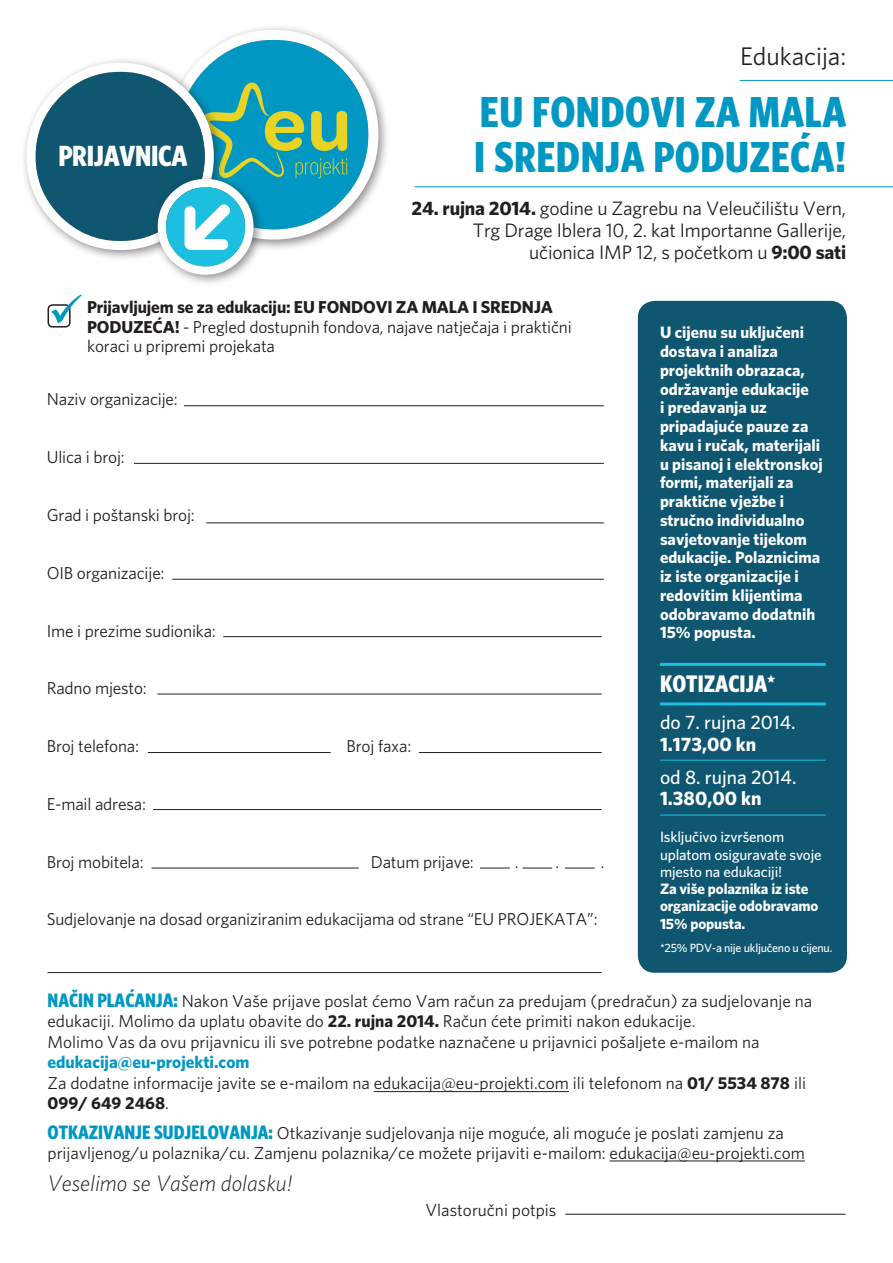
<style>
.page{position:relative;width:893px;height:1263px;background:#fff}
.page>*{position:absolute;margin:0;border:0;box-sizing:border-box;transform-origin:0 0}
.t1{font:700 43.5px/45px "Whitney Condensed";letter-spacing:.01em;color:#0098c2}
.t2{font:700 29.25px "Whitney Condensed";color:#fff}
.t3{font:25.5px "Whitney";color:#231f20}
.t4{font:700 24px "Whitney Condensed";color:#fff}
.t5{font:italic 300 22.5px "Whitney";color:#231f20}
.t6{font:19.5px/21.8px "Whitney";letter-spacing:-.01em;color:#231f20;text-align:right}
.t7{font:700 19.5px "Whitney Condensed";color:#0098c2}
.t8{font:500 19.5px "Whitney";color:#fff}
.t9{font:700 19.5px "Whitney";color:#fff}
.t10{font:17.25px/19.5px "Whitney";color:#231f20}
.t11{font:700 17.25px "Whitney";color:#231f20}
.t12{font:700 16.5px/18.8px "Whitney";color:#fff}
.t13{font:500 15px/17.2px "Whitney";letter-spacing:-.01em;color:#fff}
.t14{font:700 15px/17.2px "Whitney";letter-spacing:-.01em;color:#fff}
.t15{font:500 12px "Whitney";letter-spacing:-.02em;color:#fff}
.s1{font-weight:700}
.s2{font-family:"Whitney Condensed";font-weight:700;font-size:19.5px;color:#0098c2}
.s3{font-weight:700;color:#0098c2}
.s4{font-weight:400}
</style>
<div class="page">
<div style="left:163px;top:24px;width:228px;height:228px;background:#231f20;opacity:.5"></div>
<div style="left:638px;top:301px;width:209px;height:672px;background:#0f5671;border-radius:17px"></div>
<div style="left:21px;top:57px;width:205px;height:205px;background:#231f20;opacity:.5"></div>
<hr style="left:739px;top:80px;width:154px;height:1px;background:#0098c2">
<hr style="left:415px;top:186px;width:478px;height:1px;background:#0098c2">
<hr style="left:374px;top:1091px;width:195px;height:1px;background:#231f20">
<hr style="left:610px;top:1161px;width:195px;height:1px;background:#231f20">
<div style="left:152px;top:173px;width:114px;height:114px;background:#231f20;opacity:.5"></div>
<svg style="left:27px;top:30px;width:351px;height:245px"></svg>
<hr style="left:565px;top:1214px;width:280px;height:1px;background:#231f20">
<hr style="left:660px;top:663px;width:166px;height:3px;background:#1cbfdf">
<hr style="left:660px;top:702px;width:166px;height:3px;background:#1cbfdf">
<hr style="left:660px;top:815px;width:166px;height:1px;background:#1cbfdf">
<hr style="left:660px;top:760px;width:166px;height:1px;background:#1cbfdf">
<hr style="left:184px;top:405px;width:420px;height:1px;background:#231f20">
<hr style="left:134px;top:463px;width:470px;height:1px;background:#231f20">
<hr style="left:206px;top:523px;width:398px;height:1px;background:#231f20">
<hr style="left:172px;top:579px;width:432px;height:1px;background:#231f20">
<hr style="left:223px;top:636px;width:379px;height:1px;background:#231f20">
<hr style="left:157px;top:694px;width:445px;height:1px;background:#231f20">
<hr style="left:419px;top:752px;width:183px;height:1px;background:#231f20">
<hr style="left:148px;top:752px;width:183px;height:1px;background:#231f20">
<hr style="left:153px;top:809px;width:449px;height:1px;background:#231f20">
<hr style="left:151px;top:868px;width:208px;height:1px;background:#231f20">
<hr style="left:48px;top:972px;width:554px;height:1px;background:#231f20">
<hr style="left:480px;top:868px;width:30px;height:1px;background:#231f20">
<hr style="left:522px;top:868px;width:30px;height:1px;background:#231f20">
<hr style="left:565px;top:868px;width:30px;height:1px;background:#231f20">
<div style="left:48px;top:304px;width:23px;height:23px;border:2px solid #231f20;border-radius:4px"></div>
<svg style="left:51px;top:294px;width:31px;height:30px"></svg>
<h2 class="t2" style="left:58px;top:139px;width:14px">PRIJAVNI</h2>
<h2 class="t2" style="left:158px;top:139px;width:31px">CA</h2>
<h3 class="t3" style="left:740px;top:41px;width:108px">Edukacija:</h3>
<h1 class="t1" style="left:474px;top:89px;width:374px">EU FONDOVI ZA MALA<br>I SREDNJA PODUZEĆA!</h1>
<p class="t6" style="left:412px;top:197px;width:436px"><span class="s1">24. rujna 2014.</span> godine u Zagrebu na Veleučilištu Vern,<br>Trg Drage Iblera 10, 2. kat Importanne Gallerije, učionica IMP 12, s početkom u <span class="s1">9:00 sati</span></p>
<p class="t10" style="left:87px;top:297px;width:486px"><span class="s1">Prijavljujem se za edukaciju: EU FONDOVI ZA MALA I SREDNJA<br>PODUZEĆA!</span> - Pregled dostupnih fondova, najave natječaja i praktični koraci u pripremi projekata</p>
<p class="t10" style="left:47px;top:389px;width:132px">Naziv organizacije:</p>
<p class="t10" style="left:47px;top:447px;width:80px">Ulica i broj:</p>
<p class="t10" style="left:47px;top:505px;width:150px">Grad i poštanski broj:</p>
<p class="t10" style="left:47px;top:563px;width:119px">OIB organizacije:</p>
<p class="t10" style="left:47px;top:620px;width:171px">Ime i prezime sudionika:</p>
<p class="t10" style="left:47px;top:678px;width:102px">Radno mjesto:</p>
<p class="t10" style="left:47px;top:736px;width:94px">Broj telefona:</p>
<p class="t10" style="left:347px;top:736px;width:66px">Broj faxa:</p>
<p class="t10" style="left:47px;top:794px;width:101px">E-mail adresa:</p>
<p class="t10" style="left:47px;top:851px;width:98px">Broj mobitela:</p>
<p class="t10" style="left:371px;top:851px;width:105px">Datum prijave:</p>
<p class="t10" style="left:515px;top:851px;width:5px">.</p>
<p class="t10" style="left:556px;top:851px;width:5px">.</p>
<p class="t10" style="left:601px;top:851px;width:5px">.</p>
<p class="t10" style="left:47px;top:909px;width:552px">Sudjelovanje na dosad organiziranim edukacijama od strane “EU PROJEKATA”:</p>
<p class="t12" style="left:660px;top:323px;width:164px">U cijenu su uključeni dostava i analiza projektnih obrazaca, održavanje edukacije<br>i predavanja uz pripadajuće pauze za kavu i ručak, materijali u pisanoj i elektronskoj formi, materijali za praktične vježbe i stručno individualno savjetovanje tijekom edukacije. Polaznicima iz iste organizacije i redovitim klijentima odobravamo dodatnih<br>15% popusta.</p>
<h3 class="t4" style="left:660px;top:670px;width:117px">KOTIZACIJA*</h3>
<p class="t8" style="left:660px;top:710px;width:137px">do 7. rujna 2014.</p>
<p class="t9" style="left:660px;top:733px;width:98px">1.173,00 kn</p>
<p class="t8" style="left:660px;top:765px;width:138px">od 8. rujna 2014.</p>
<p class="t9" style="left:660px;top:786px;width:103px">1.380,00 kn</p>
<p class="t13" style="left:660px;top:828px;width:163px">Isključivo izvršenom uplatom osiguravate svoje mjesto na edukaciji!</p>
<p class="t14" style="left:660px;top:880px;width:160px">Za više polaznika iz iste organizacije odobravamo<br>15% popusta.</p>
<p class="t15" style="left:660px;top:941px;width:174px">*25% PDV-a nije uključeno u cijenu.</p>
<p class="t7" style="left:48px;top:989px;width:61px">NAČIN PLAĆANJA</p>
<p class="t10" style="left:48px;top:991px;width:766px;text-indent:126px"><span class="s2">:</span> Nakon Vaše prijave poslat ćemo Vam račun za predujam (predračun) za sudjelovanje na edukaciji. Molimo da uplatu obavite do <span class="s1">22. rujna 2014.</span> Račun ćete primiti nakon edukacije.</p>
<p class="t10" style="left:48px;top:1032px;width:714px">Molimo Vas da ovu prijavnicu ili sve potrebne podatke naznačene u prijavnici pošaljete e-mailom na</p>
<p class="t10" style="left:48px;top:1050px;width:760px;line-height:21.6px"><span class="s3">edukacija@eu-projekti.com<br></span>Za dodatne informacije javite se e-mailom na edukacija@eu-projekti.com ili telefonom na <span class="s1">01/ 5534 878</span> ili</p>
<p class="t11" style="left:48px;top:1092px;width:123px">099/ 649 2468<span class="s4">.</span></p>
<p class="t7" style="left:48px;top:1121px;width:41px">OTKAZIVANJE</p>
<p class="t7" style="left:154px;top:1121px;width:11px">SUDJELOVANJA</p>
<p class="t10" style="left:48px;top:1123px;width:759px;text-indent:221px"><span class="s2">:</span> Otkazivanje sudjelovanja nije moguće, ali moguće je poslati zamjenu za prijavljenog/u polaznika/cu. Zamjenu polaznika/ce možete prijaviti e-mailom: edukacija@eu-projekti.com</p>
<h3 class="t5" style="left:48px;top:1170px;width:246px">Veselimo se Vašem dolasku!</h3>
<p class="t10" style="left:425px;top:1199px;width:133px">Vlastoručni potpis</p>
</div>
